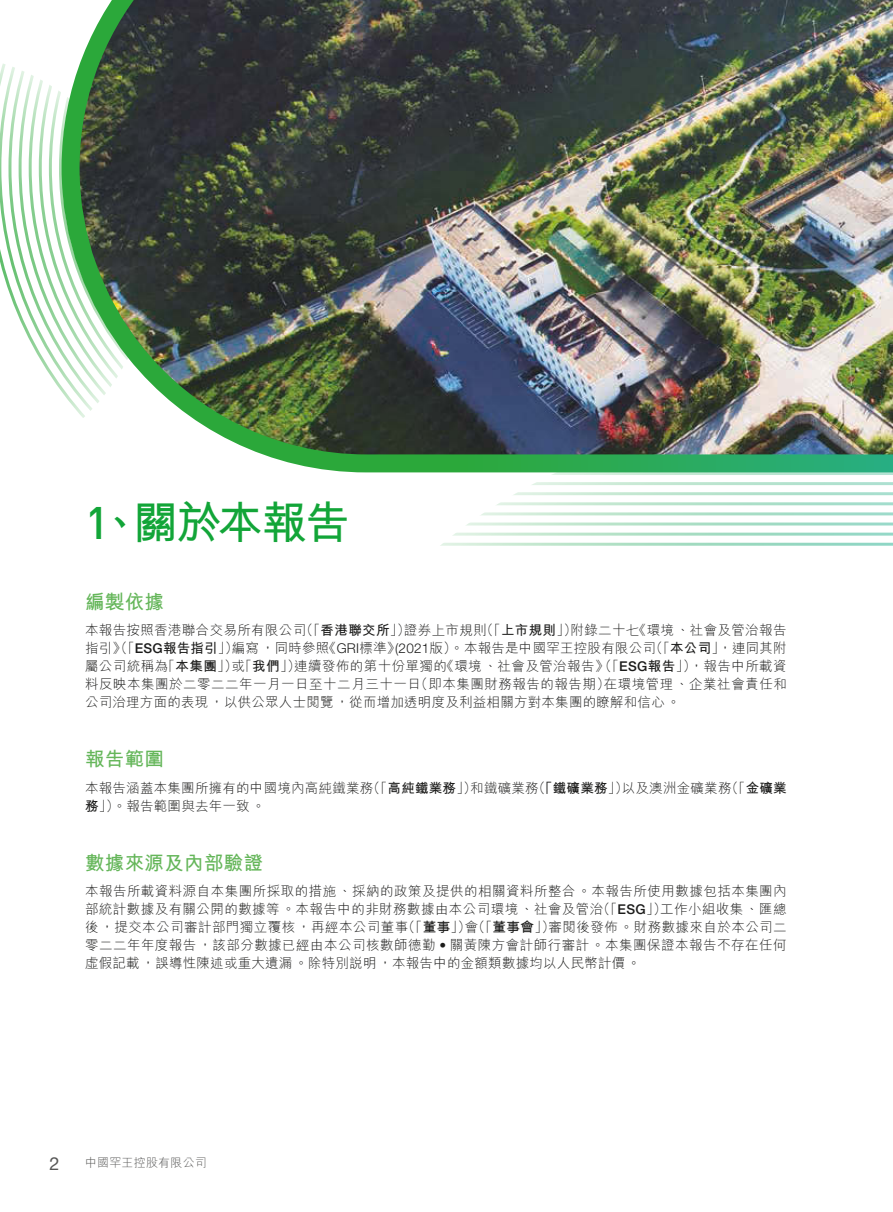
<style>
.page{position:relative;width:893px;height:1212px;background:#fff}
.page>*{position:absolute;margin:0;border:0;box-sizing:border-box;transform-origin:0 0}
.t1{font:700 45px "M Hei HK";letter-spacing:-.045em;color:#12a538}
.t2{font:700 19.5px "M Hei HK";letter-spacing:.015em;color:#65b65a}
.t3{font:18px "Helvetica Neue LT Std";color:#575756}
.t4{font:300 13.5px/18px "M Hei HK";letter-spacing:.015em;color:#1c1c1b;text-align:justify}
.t5{font:300 12px "M Hei HK";letter-spacing:.015em;color:#575756}
.s1{font-family:"DIN Pro";font-weight:500}
.s2{font-weight:700}
.s3{font-family:"Helvetica Neue LT Std";font-weight:500}
.s4{font-family:"Helvetica Neue LT Std"}
</style>
<div class="page">
<img style="left:53px;top:0;width:840px;height:546px">
<h1 class="t1" style="left:85px;top:490px;width:266px"><span class="s1">1</span>、關於本報告</h1>
<h2 class="t2" style="left:85px;top:587px;width:80px">編製依據</h2>
<p class="t4" style="left:85px;top:620px;width:703px">本報告按照香港聯合交易所有限公司（「<span class="s2">香港聯交所</span>」）證券上市規則（「<span class="s2">上市規則</span>」）附錄二十七《環境、社會及管治報告指引》（「<span class="s3">ESG</span><span class="s2">報告指引</span>」）編寫，同時參照《<span class="s4">GRI</span>標準》<span class="s4">(2021</span>版）。本報告是中國罕王控股有限公司（「<span class="s2">本公司</span>」，連同其附屬公司統稱為「<span class="s2">本集團</span>」）或「<span class="s2">我們</span>」）連續發佈的第十份單獨的《環境、社會及管治報告》（「<span class="s3">ESG</span><span class="s2">報告</span>」），報告中所載資料反映本集團於二零二二年一月一日至十二月三十一日（即本集團財務報告的報告期）在環境管理、企業社會責任和公司治理方面的表現，以供公眾人士閱覽，從而增加透明度及利益相關方對本集團的瞭解和信心。</p>
<h2 class="t2" style="left:85px;top:745px;width:80px">報告範圍</h2>
<p class="t4" style="left:85px;top:778px;width:703px">本報告涵蓋本集團所擁有的中國境內高純鐵業務（「<span class="s2">高純鐵業務</span>」）和鐵礦業務（<span class="s2">「鐵礦業務</span>」）以及澳洲金礦業務（「<span class="s2">金礦業務</span>」）。報告範圍與去年一致。</p>
<h2 class="t2" style="left:85px;top:848px;width:180px">數據來源及內部驗證</h2>
<p class="t4" style="left:85px;top:881px;width:703px">本報告所載資料源自本集團所採取的措施、採納的政策及提供的相關資料所整合。本報告所使用數據包括本集團內部統計數據及有關公開的數據等。本報告中的非財務數據由本公司環境、社會及管治（「<span class="s3">ESG</span>」）工作小組收集、匯總後，提交本公司審計部門獨立覆核，再經本公司董事（「<span class="s2">董事</span>」）會（「<span class="s2">董事會</span>」）審閱後發佈。財務數據來自於本公司二零二二年年度報告，該部分數據已經由本公司核數師德勤 <span class="s4">•</span> 關黃陳方會計師行審計。本集團保證本報告不存在任何虛假記載，誤導性陳述或重大遺漏。除特別說明，本報告中的金額類數據均以人民幣計價。</p>
<h3 class="t3" style="left:50px;top:1152px;width:12px">2</h3>
<p class="t5" style="left:85px;top:1154px;width:123px">中國罕王控股有限公司</p>
</div>
